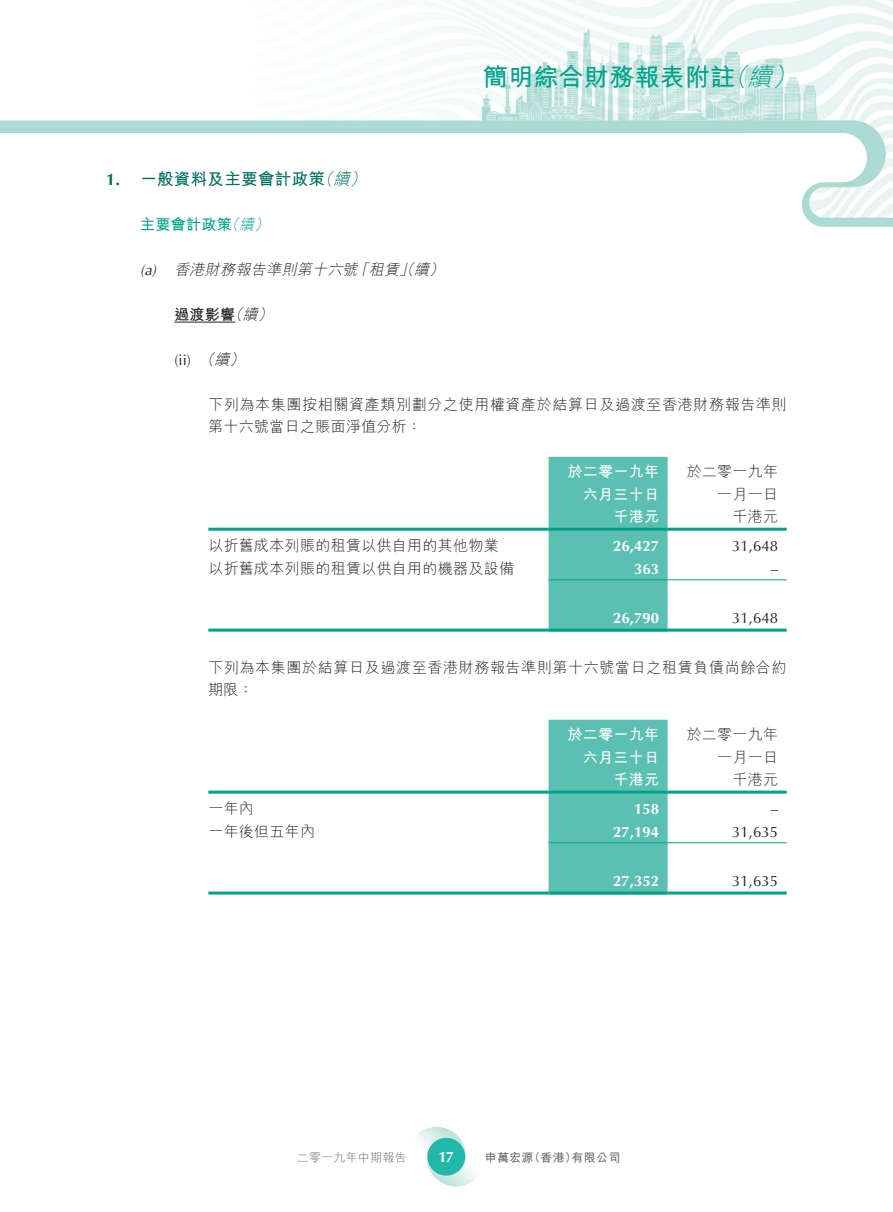
<style>
.page{position:relative;width:893px;height:1212px;background:#fff}
.page>*{position:absolute;margin:0;border:0;box-sizing:border-box;transform-origin:0 0}
.t1{font:700 24.75px "M Hei HK";letter-spacing:.02em;color:#00a38a}
.t2{font:700 16.5px "M Hei HK";letter-spacing:.02em;color:#00705e}
.t3{font:300 15px/22.5px "M Hei HK";letter-spacing:.045em;color:#231f20}
.t4{font:300 15px/22.5px "M Hei HK";letter-spacing:.02em;color:#231f20;text-align:right}
.t5{font:15px "Optima LT Std";color:#231f20}
.t6{font:700 15px "Optima LT Std";color:#fff}
.t7{font:700 15px/22.5px "M Hei HK";letter-spacing:.02em;color:#fff;text-align:right}
.t8{font:italic 300 15px "M Hei HK";color:#231f20}
.t9{font:700 15px "M Hei HK";letter-spacing:.02em;color:#00a38a}
.t10{font:700 15px "M Hei HK";color:#231f20}
.t11{font:700 12px "M Hei HK";letter-spacing:.02em;color:#6c6d70}
.t12{font:300 12px "M Hei HK";letter-spacing:.02em;color:#6c6d70}
.s1{font-weight:300;font-style:italic}
.s2{font-family:"Optima LT Std"}
.s3{font-family:"Optima LT Std";font-weight:400}
.s4{font-family:"M Hei HK";font-weight:300;font-style:italic}
</style>
<div class="page">
<img style="left:0;top:0;width:893px;height:227px">
<svg style="left:407px;top:1127px;width:59px;height:59px"></svg>
<svg style="left:426px;top:1127px;width:60px;height:59px"></svg>
<div style="left:427px;top:1138px;width:38px;height:37px;background:#22b8a7;border-radius:50%"></div>
<hr style="left:174px;top:322px;width:61px;height:1px;background:#231f20">
<div style="left:549px;top:457px;width:119px;height:172px;background:#5bc0b1"></div>
<hr style="left:208px;top:528px;width:341px;height:3px;background:#00a38a">
<hr style="left:549px;top:528px;width:119px;height:3px;background:#00a38a">
<hr style="left:668px;top:528px;width:119px;height:3px;background:#00a38a">
<hr style="left:549px;top:579px;width:119px;height:1px;background:#00a38a">
<hr style="left:668px;top:579px;width:119px;height:1px;background:#00a38a">
<hr style="left:208px;top:629px;width:341px;height:3px;background:#00a38a">
<hr style="left:549px;top:629px;width:119px;height:3px;background:#00a38a">
<hr style="left:668px;top:629px;width:119px;height:3px;background:#00a38a">
<div style="left:549px;top:720px;width:119px;height:171px;background:#5bc0b1"></div>
<hr style="left:208px;top:791px;width:341px;height:3px;background:#00a38a">
<hr style="left:549px;top:791px;width:119px;height:3px;background:#00a38a">
<hr style="left:668px;top:791px;width:119px;height:3px;background:#00a38a">
<hr style="left:549px;top:842px;width:119px;height:1px;background:#00a38a">
<hr style="left:668px;top:842px;width:119px;height:1px;background:#00a38a">
<hr style="left:208px;top:891px;width:341px;height:3px;background:#00a38a">
<hr style="left:549px;top:891px;width:119px;height:3px;background:#00a38a">
<hr style="left:668px;top:891px;width:119px;height:3px;background:#00a38a">
<h1 class="t1" style="left:483px;top:59px;width:321px">簡明綜合財務報表附註<span class="s1">（續）</span></h1>
<p class="t2" style="left:106px;top:167px;width:265px"><span class="s2">1.</span> 一般資料及主要會計政策<span class="s1">（續）</span></p>
<p class="t9" style="left:140px;top:213px;width:134px">主要會計政策<span class="s1">（續）</span></p>
<p class="t8" style="left:140px;top:262px;width:309px"><span class="s3">(a)</span> 香港財務報告準則第十六號「租賃」（續）</p>
<p class="t10" style="left:174px;top:303px;width:103px">過渡影響<span class="s1">（續）</span></p>
<p class="t5" style="left:174px;top:351px;width:75px">(ii) <span class="s4">（續）</span></p>
<p class="t3" style="left:208px;top:393px;width:580px">下列為本集團按相關資產類別劃分之使用權資產於結算日及過渡至香港財務報告準則第十六號當日之賬面淨值分析：</p>
<p class="t7" style="left:568px;top:459px;width:93px">於二零一九年六月三十日</p>
<p class="t4" style="left:687px;top:460px;width:93px">於二零一九年一月一日</p>
<p class="t7" style="left:613px;top:504px;width:47px">千港元</p>
<p class="t4" style="left:733px;top:505px;width:47px">千港元</p>
<p class="t4" style="left:208px;top:534px;width:292px">以折舊成本列賬的租賃以供自用的其他物業</p>
<p class="t6" style="left:613px;top:537px;width:47px">26,427</p>
<p class="t5" style="left:732px;top:537px;width:47px">31,648</p>
<p class="t4" style="left:208px;top:557px;width:307px">以折舊成本列賬的租賃以供自用的機器及設備</p>
<p class="t6" style="left:634px;top:560px;width:27px">363</p>
<p class="t5" style="left:771px;top:560px;width:9px">–</p>
<p class="t6" style="left:613px;top:609px;width:47px">26,790</p>
<p class="t5" style="left:732px;top:609px;width:47px">31,648</p>
<p class="t3" style="left:208px;top:656px;width:580px">下列為本集團於結算日及過渡至香港財務報告準則第十六號當日之租賃負債尚餘合約期限：</p>
<p class="t7" style="left:568px;top:722px;width:93px">於二零一九年六月三十日</p>
<p class="t4" style="left:687px;top:723px;width:93px">於二零一九年一月一日</p>
<p class="t7" style="left:613px;top:767px;width:47px">千港元</p>
<p class="t4" style="left:733px;top:768px;width:47px">千港元</p>
<p class="t4" style="left:208px;top:797px;width:47px">一年內</p>
<p class="t6" style="left:634px;top:800px;width:27px">158</p>
<p class="t5" style="left:771px;top:800px;width:9px">–</p>
<p class="t4" style="left:208px;top:820px;width:108px">一年後但五年內</p>
<p class="t6" style="left:613px;top:823px;width:47px">27,194</p>
<p class="t5" style="left:732px;top:823px;width:47px">31,635</p>
<p class="t6" style="left:613px;top:872px;width:47px">27,352</p>
<p class="t5" style="left:732px;top:872px;width:47px">31,635</p>
<p class="t12" style="left:297px;top:1151px;width:111px">二零一九年中期報告</p>
<p class="t6" style="left:438px;top:1148px;width:17px">17</p>
<p class="t11" style="left:485px;top:1149px;width:137px">申萬宏源（香港）有限公司</p>
</div>
